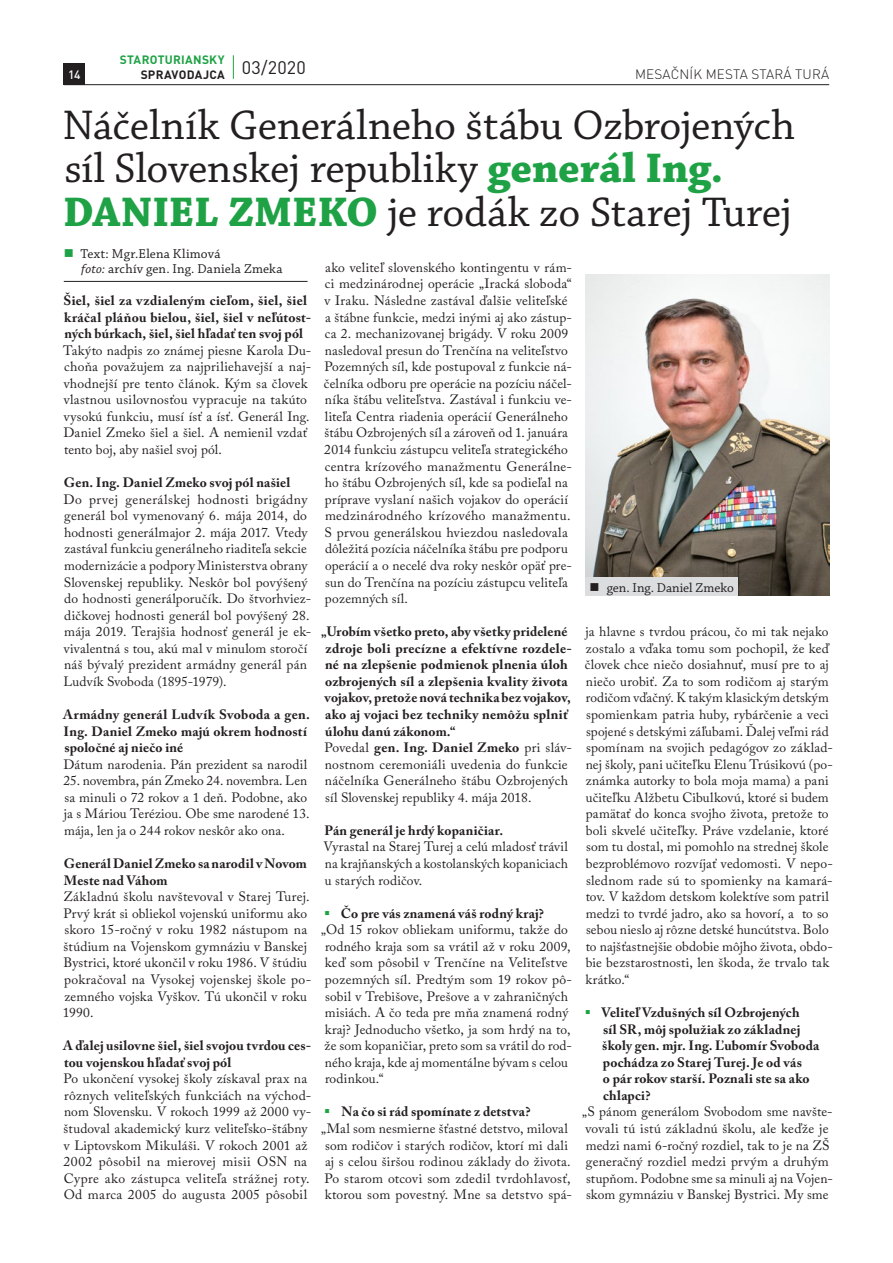
<style>
.page{position:relative;width:893px;height:1263px;background:#fff}
.page>*{position:absolute;margin:0;border:0;box-sizing:border-box;transform-origin:0 0}
.t1{font:43.5px/43.5px "Chaparral Pro";letter-spacing:-.005em;color:#231f20}
.t2{font:13.5px/16.5px "Adobe Caslon Pro";letter-spacing:.015em;color:#231f20}
.t3{font:700 13.5px/16.5px "Adobe Caslon Pro";letter-spacing:.015em;color:#231f20}
.t4{font:13.5px/15px "Chaparral Pro";letter-spacing:.01em;color:#231f20}
.t5{font:300 13.5px "DIN Pro";letter-spacing:.01em;color:#231f20}
.t6{font:700 12px/14.4px "DIN Pro";letter-spacing:.02em;color:#1fa245}
.t7{font:500 12px "DIN Pro";color:#fff}
.s1{color:#231f20}
.s2{font-weight:700;color:#1fa245}
.s3{color:#1fa245}
.s4{font-style:italic}
.s5{font-weight:400}
.s6{font-weight:700}
</style>
<div class="page">
<div style="left:64px;top:64px;width:21px;height:21px;background:#231f20"></div>
<hr style="left:64px;top:84px;width:765px;height:1px;background:#231f20">
<svg style="left:233px;top:55px;width:1px;height:24px"></svg>
<hr style="left:64px;top:281px;width:244px;height:1px;background:#231f20">
<img style="left:585px;top:275px;width:244px;height:321px">
<div style="left:585px;top:577px;width:153px;height:19px;background:#dcdddf"></div>
<p class="t6" style="left:141px;top:52px;width:167px;text-indent:-21px">STAROTURIANSKY<br><span class="s1">SPRAVODAJCA</span> <sup>03/2020</sup></p>
<h1 class="t1" style="left:63px;top:105px;width:734px">Náčelník Generálneho štábu Ozbrojených síl Slovenskej republiky <span class="s2">generál Ing.<br>DANIEL ZMEKO</span> je rodák zo Starej Turej</h1>
<p class="t4" style="left:81px;top:246px;width:203px;text-indent:-17px"><span class="s3">■</span> Text: Mgr.Elena Klimová<br><span class="s4">foto:</span> archív gen. Ing. Daniela Zmeka</p>
<p class="t3" style="left:64px;top:292px;width:249px">Šiel, šiel za vzdialeným cieľom, šiel, šiel kráčal pláňou bielou, šiel, šiel v neľútost&shy;ných búrkach, šiel, šiel hľadať ten svoj pól</p>
<p class="t2" style="left:63px;top:342px;width:249px">Takýto nadpis zo známej piesne Karola Du&shy;choňa považujem za najpriliehavejší a naj&shy;vhodnejší pre tento článok. Kým sa človek vlastnou usilovnosťou vypracuje na takúto vysokú funkciu, musí ísť a ísť. Generál Ing.<br>Daniel Zmeko šiel a šiel. A nemienil vzdať tento boj, aby našiel svoj pól.</p>
<p class="t3" style="left:64px;top:474px;width:228px">Gen. Ing. Daniel Zmeko svoj pól našiel</p>
<p class="t2" style="left:63px;top:491px;width:249px">Do prvej generálskej hodnosti brigádny generál bol vymenovaný 6. mája 2014, do hodnosti generálmajor 2. mája 2017. Vtedy zastával funkciu generálneho riaditeľa sekcie modernizácie a podpory Ministerstva obrany Slovenskej republiky. Neskôr bol povýšený do hodnosti generálporučík. Do štvorhviez&shy;dičkovej hodnosti generál bol povýšený 28. mája 2019. Terajšia hodnosť generál je ek&shy;vivalentná s tou, akú mal v minulom storočí náš bývalý prezident armádny generál pán Ludvík Svoboda (1895-1979).</p>
<p class="t3" style="left:63px;top:706px;width:248px">Armádny generál Ludvík Svoboda a gen.<br>Ing. Daniel Zmeko majú okrem hodností spoločné aj niečo iné</p>
<p class="t2" style="left:63px;top:756px;width:245px">Dátum narodenia. Pán prezident sa narodil</p>
<p class="t2" style="left:63px;top:772px;width:248px">25. novembra, pán Zmeko 24. novembra. Len sa minuli o 72 rokov a 1 deň. Podobne, ako ja s Máriou Teréziou. Obe sme narodené 13. mája, len ja o 244 rokov neskôr ako ona.</p>
<p class="t3" style="left:64px;top:855px;width:245px">Generál Daniel Zmeko sa narodil v Novom<br>Meste nad Váhom</p>
<p class="t2" style="left:63px;top:888px;width:250px">Základnú školu navštevoval v Starej Turej.<br>Prvý krát si obliekol vojenskú uniformu ako skoro 15-ročný v roku 1982 nástupom na štúdium na Vojenskom gymnáziu v Banskej Bystrici, ktoré ukončil v roku 1986. V štúdiu pokračoval na Vysokej vojenskej škole po&shy;zemného vojska Vyškov. Tú ukončil v roku 1990.</p>
<p class="t3" style="left:63px;top:1037px;width:249px">A ďalej usilovne šiel, šiel svojou tvrdou ces&shy;tou vojenskou hľadať svoj pól</p>
<p class="t2" style="left:63px;top:1070px;width:249px">Po ukončení vysokej školy získaval prax na rôznych veliteľských funkciách na východ&shy;nom Slovensku. V rokoch 1999 až 2000 vy&shy;študoval akademický kurz veliteľsko-štábny v Liptovskom Mikuláši. V rokoch 2001 až 2002 pôsobil na mierovej misii OSN na Cypre ako zástupca veliteľa strážnej roty.<br>Od marca 2005 do augusta 2005 pôsobil</p>
<p class="t7" style="left:68px;top:67px;width:14px">14</p>
<p class="t5" style="left:635px;top:65px;width:195px">MESAČNÍK MESTA STARÁ TURÁ</p>
<p class="t2" style="left:324px;top:259px;width:249px">ako veliteľ slovenského kontingentu v rám&shy;ci medzinárodnej operácie „Iracká sloboda“ v Iraku. Následne zastával ďalšie veliteľské a štábne funkcie, medzi inými aj ako zástup&shy;ca 2. mechanizovanej brigády. V roku 2009 nasledoval presun do Trenčína na veliteľstvo Pozemných síl, kde postupoval z funkcie ná&shy;čelníka odboru pre operácie na pozíciu náčel&shy;níka štábu veliteľstva. Zastával i funkciu ve&shy;liteľa Centra riadenia operácií Generálneho štábu Ozbrojených síl a zároveň od 1. januára 2014 funkciu zástupcu veliteľa strategického centra krízového manažmentu Generálne&shy;ho štábu Ozbrojených síl, kde sa podieľal na príprave vyslaní našich vojakov do operácií medzinárodného krízového manažmentu.<br>S prvou generálskou hviezdou nasledovala dôležitá pozícia náčelníka štábu pre podporu operácií a o necelé dva roky neskôr opäť pre&shy;sun do Trenčína na pozíciu zástupcu veliteľa pozemných síl.</p>
<p class="t3" style="left:321px;top:623px;width:252px">„Urobím všetko preto, aby všetky pridelené zdroje boli precízne a efektívne rozdele&shy;né na zlepšenie podmienok plnenia úloh ozbrojených síl a zlepšenia kvality života vojakov, pretože nová technika bez vojakov, ako aj vojaci bez techniky nemôžu splniť úlohu danú zákonom.“<br><span class="s5">Povedal</span> gen. Ing. Daniel Zmeko <span class="s5">pri sláv&shy;nostnom ceremoniáli uvedenia do funkcie náčelníka Generálneho štábu Ozbrojených síl Slovenskej republiky 4. mája 2018.</span></p>
<p class="t3" style="left:325px;top:822px;width:180px">Pán generál je hrdý kopaničiar.</p>
<p class="t2" style="left:323px;top:838px;width:246px;text-align:justify">Vyrastal na Starej Turej a celú mladosť trávil na krajňanských a kostolanských kopaniciach u starých rodičov.</p>
<p class="t2" style="left:321px;top:905px;width:252px"><span class="s3">▪</span> <span class="s6">Čo pre vás znamená váš rodný kraj?<br></span>„Od 15 rokov obliekam uniformu, takže do rodného kraja som sa vrátil až v roku 2009, keď som pôsobil v Trenčíne na Veliteľstve pozemných síl. Predtým som 19 rokov pô&shy;sobil v Trebišove, Prešove a v zahraničných misiách. A čo teda pre mňa znamená rodný kraj? Jednoducho všetko, ja som hrdý na to, že som kopaničiar, preto som sa vrátil do rod&shy;ného kraja, kde aj momentálne bývam s celou rodinkou.“</p>
<p class="t2" style="left:321px;top:1103px;width:252px"><span class="s3">▪</span> <span class="s6">Na čo si rád spomínate z detstva?<br></span>„Mal som nesmierne šťastné detstvo, miloval som rodičov i starých rodičov, ktorí mi dali aj s celou širšou rodinou základy do života.<br>Po starom otcovi som zdedil tvrdohlavosť, ktorou som povestný. Mne sa detstvo spá-</p>
<p class="t4" style="left:590px;top:580px;width:146px">■ gen. Ing. Daniel Zmeko</p>
<p class="t2" style="left:585px;top:623px;width:249px">ja hlavne s tvrdou prácou, čo mi tak nejako zostalo a vďaka tomu som pochopil, že keď človek chce niečo dosiahnuť, musí pre to aj niečo urobiť. Za to som rodičom aj starým rodičom vďačný. K takým klasickým detským spomienkam patria huby, rybárčenie a veci spojené s detskými záľubami. Ďalej veľmi rád spomínam na svojich pedagógov zo základ&shy;nej školy, pani učiteľku Elenu Trúsikovú (po&shy;známka autorky to bola moja mama) a pani učiteľku Alžbetu Cibulkovú, ktoré si budem pamätať do konca svojho života, pretože to boli skvelé učiteľky. Práve vzdelanie, ktoré som tu dostal, mi pomohlo na strednej škole bezproblémovo rozvíjať vedomosti. V nepo&shy;slednom rade sú to spomienky na kamará&shy;tov. V každom detskom kolektíve som patril medzi to tvrdé jadro, ako sa hovorí, a to so sebou nieslo aj rôzne detské huncútstva. Bolo to najšťastnejšie obdobie môjho života, obdo&shy;bie bezstarostnosti, len škoda, že trvalo tak krátko.“</p>
<p class="t3" style="left:602px;top:1004px;width:219px;text-indent:-17px"><span class="s3">▪</span> Veliteľ Vzdušných síl Ozbrojených<br>síl SR, môj spolužiak zo základnej školy gen. mjr. Ing. Ľubomír Svoboda pochádza zo Starej Turej. Je od vás<br>o pár rokov starší. Poznali ste sa ako chlapci?</p>
<p class="t2" style="left:582px;top:1103px;width:252px">„S pánom generálom Svobodom sme navšte&shy;vovali tú istú základnú školu, ale keďže je medzi nami 6-ročný rozdiel, tak to je na ZŠ generačný rozdiel medzi prvým a druhým stupňom. Podobne sme sa minuli aj na Vojen&shy;skom gymnáziu v Banskej Bystrici. My sme</p>
</div>
